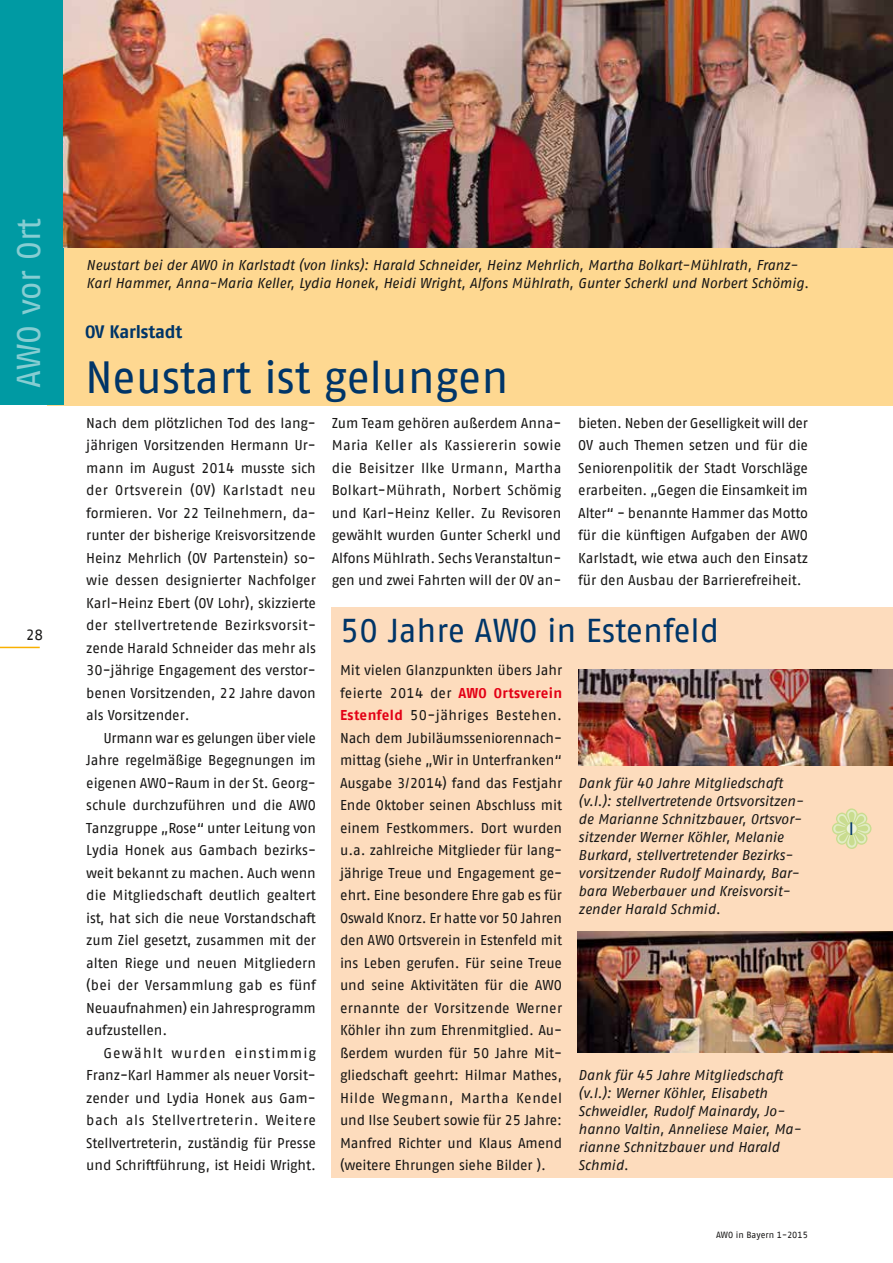
<style>
.page{position:relative;width:893px;height:1263px;background:#fff}
.page>*{position:absolute;margin:0;border:0;box-sizing:border-box;transform-origin:0 0}
.t1{font:45px "AWO Fago Office";letter-spacing:-.01em;color:#003568}
.t2{font:33px "AWO Fago Office";letter-spacing:-.01em;color:#003568}
.t3{font:33px "AWO Fago Office";color:#86cdd2}
.t4{font:700 18px "AWO Fago Office";letter-spacing:-.005em;color:#003568}
.t5{font:18px "AWO Fago Office";color:#003568}
.t6{font:15px "AWO Fago Office";color:#181716}
.t7{font:14.25px/22.5px "AWO Fago Office";letter-spacing:-.005em;color:#181716;text-align:justify}
.t8{font:italic 14.25px/18px "AWO Fago Office";letter-spacing:-.005em;color:#181716}
.t9{font:9px "AWO Fago Office";color:#181716}
.s1{font-weight:700;color:#e30015}
</style>
<div class="page">
<div style="left:332px;top:608px;width:561px;height:570px;background:#fddcbd"></div>
<div style="left:48px;top:0;width:845px;height:405px;background:#fed891"></div>
<hr style="left:0;top:647px;width:40px;height:1px;background:#f9b000">
<div style="left:0;top:0;width:64px;height:405px;background:#009aa3"></div>
<img style="left:64px;top:0;width:829px;height:248px">
<img style="left:577px;top:931px;width:316px;height:121px">
<img style="left:578px;top:670px;width:315px;height:95px">
<svg style="left:832px;top:808px;width:39px;height:41px"></svg>
<h2 class="t3" style="left:10px;top:388px;width:171px;rotate:-90deg">AWO vor Ort</h2>
<p class="t6" style="left:26px;top:626px;width:19px">28</p>
<p class="t8" style="left:86px;top:256px;width:724px">Neustart bei der AWO in Karlstadt (von links): Harald Schneider, Heinz Mehrlich, Martha Bolkart-Mühlrath, Franz-<br>Karl Hammer, Anna-Maria Keller, Lydia Honek, Heidi Wright, Alfons Mühlrath, Gunter Scherkl und Norbert Schömig.</p>
<p class="t4" style="left:85px;top:321px;width:99px">OV Karlstadt</p>
<h1 class="t1" style="left:85px;top:352px;width:425px">Neustart ist gelungen</h1>
<p class="t7" style="left:86px;top:411px;width:231px">Nach dem plötzlichen Tod des lang&shy;jährigen Vorsitzenden Hermann Ur&shy;mann im August 2014 musste sich der Ortsverein (OV) Karlstadt neu formieren. Vor 22 Teilnehmern, da&shy;runter der bisherige Kreisvorsitzende Heinz Mehrlich (OV Partenstein) so&shy;wie dessen designierter Nachfolger Karl-Heinz Ebert (OV Lohr), skizzierte der stellvertretende Bezirksvorsit&shy;zende Harald Schneider das mehr als 30-jährige Engagement des verstor&shy;benen Vorsitzenden, 22 Jahre davon als Vorsitzender.</p>
<p class="t7" style="left:86px;top:726px;width:231px;text-indent:17px">Urmann war es gelungen über viele Jahre regelmäßige Begegnungen im eigenen AWO-Raum in der St. Georg&shy;schule durchzuführen und die AWO Tanzgruppe „Rose“ unter Leitung von Lydia Honek aus Gambach bezirks&shy;weit bekannt zu machen. Auch wenn die Mitgliedschaft deutlich gealtert ist, hat sich die neue Vorstandschaft zum Ziel gesetzt, zusammen mit der alten Riege und neuen Mitgliedern (bei der Versammlung gab es fünf Neuaufnahmen) ein Jahresprogramm aufzustellen.</p>
<p class="t7" style="left:86px;top:1041px;width:231px;text-indent:17px">Gewählt wurden einstimmig Franz-Karl Hammer als neuer Vorsit&shy;zender und Lydia Honek aus Gam&shy;bach als Stellvertreterin. Weitere Stellvertreterin, zuständig für Presse und Schriftführung, ist Heidi Wright.</p>
<p class="t7" style="left:332px;top:411px;width:231px">Zum Team gehören außerdem Anna-Maria Keller als Kassiererin sowie die Beisitzer Ilke Urmann, Martha Bolkart-Mührath, Norbert Schömig und Karl-Heinz Keller. Zu Revisoren gewählt wurden Gunter Scherkl und Alfons Mühlrath. Sechs Veranstaltun&shy;gen und zwei Fahrten will der OV an-</p>
<p class="t7" style="left:578px;top:411px;width:231px">bieten. Neben der Geselligkeit will der OV auch Themen setzen und für die Seniorenpolitik der Stadt Vorschläge erarbeiten. „Gegen die Einsamkeit im Alter“ - benannte Hammer das Motto für die künftigen Aufgaben der AWO Karlstadt, wie etwa auch den Einsatz für den Ausbau der Barrierefreiheit.</p>
<h2 class="t2" style="left:340px;top:612px;width:381px">50 Jahre AWO in Estenfeld</h2>
<p class="t7" style="left:340px;top:659px;width:224px">Mit vielen Glanzpunkten übers Jahr feierte 2014 der <span class="s1">AWO Ortsverein Estenfeld</span> 50-jähriges Bestehen.<br>Nach dem Jubiläumsseniorennach&shy;mittag (siehe „Wir in Unterfranken“ Ausgabe 3/2014) fand das Festjahr Ende Oktober seinen Abschluss mit einem Festkommers. Dort wurden u.a. zahlreiche Mitglieder für lang&shy;jährige Treue und Engagement ge&shy;ehrt. Eine besondere Ehre gab es für Oswald Knorz. Er hatte vor 50 Jahren den AWO Ortsverein in Estenfeld mit ins Leben gerufen. Für seine Treue und seine Aktivitäten für die AWO ernannte der Vorsitzende Werner Köhler ihn zum Ehrenmitglied. Au&shy;ßerdem wurden für 50 Jahre Mit&shy;gliedschaft geehrt: Hilmar Mathes, Hilde Wegmann, Martha Kendel und Ilse Seubert sowie für 25 Jahre:<br>Manfred Richter und Klaus Amend (weitere Ehrungen siehe Bilder ).</p>
<p class="t8" style="left:578px;top:773px;width:227px">Dank für 40 Jahre Mitgliedschaft (v.l.): stellvertretende Ortsvorsitzen&shy;de Marianne Schnitzbauer, Ortsvor&shy;sitzender Werner Köhler, Melanie Burkard, stellvertretender Bezirks&shy;vorsitzender Rudolf Mainardy, Bar&shy;bara Weberbauer und Kreisvorsit&shy;zender Harald Schmid.</p>
<p class="t8" style="left:578px;top:1066px;width:224px">Dank für 45 Jahre Mitgliedschaft (v.l.): Werner Köhler, Elisabeth<br>Schweidler, Rudolf Mainardy, Jo&shy;hanno Valtin, Anneliese Maier, Ma&shy;rianne Schnitzbauer und Harald<br>Schmid.</p>
<p class="t9" style="left:716px;top:1230px;width:93px">AWO in Bayern 1-2015</p>
<p class="t5" style="left:849px;top:819px;width:7px">I</p>
</div>
